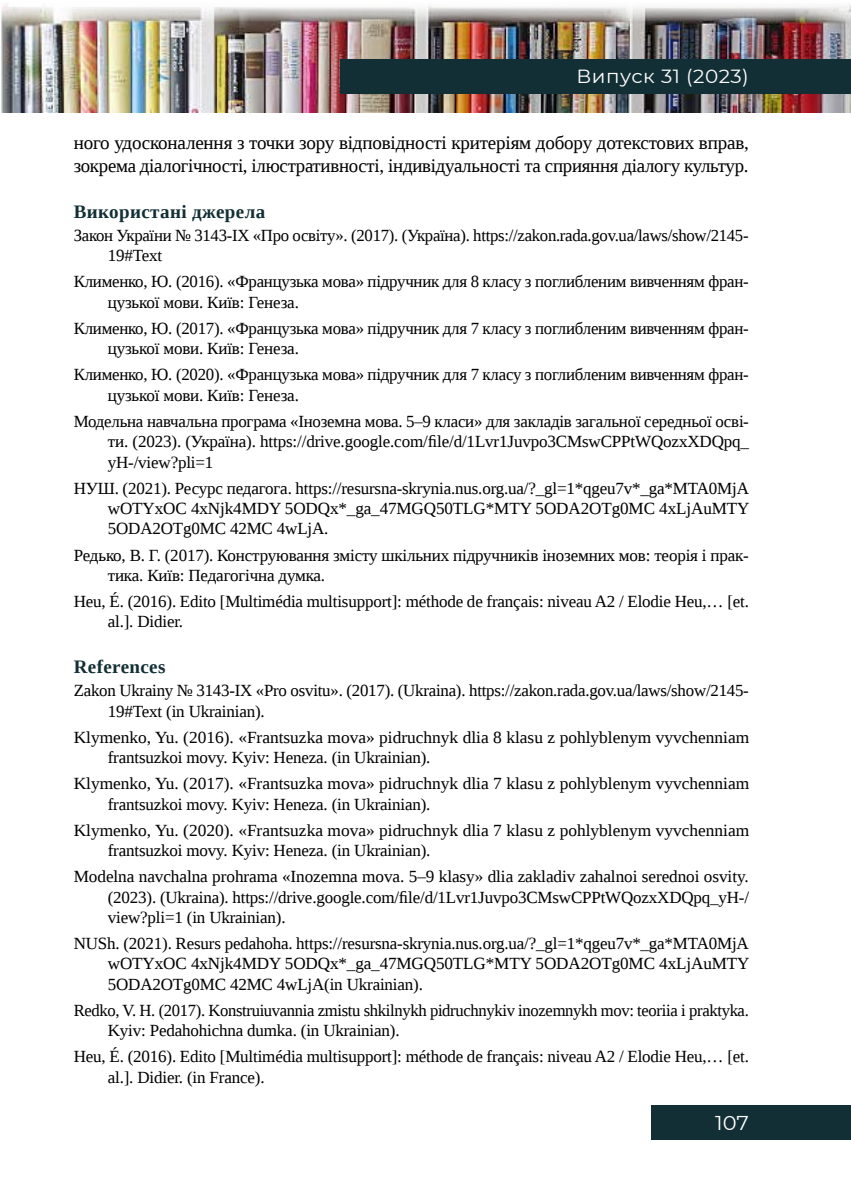
<style>
.page{position:relative;width:851px;height:1191px;background:#fff}
.page>*{position:absolute;margin:0;border:0;box-sizing:border-box;transform-origin:0 0}
.t1{font:20px "Montserrat";color:#fff;scale:1.05 1}
.t2{font:19px/22.8px "Liberation Serif";letter-spacing:-.015em;color:#000}
.t3{font:700 19px "Liberation Serif";letter-spacing:.02em;color:#122f35}
.t4{font:19px "Montserrat";letter-spacing:.025em;color:#fff;scale:1.05 1}
.t5{font:17px/20.4px "Liberation Serif";letter-spacing:-.01em;color:#000}
</style>
<div class="page">
<img style="left:1px;top:4px;width:849px;height:109px">
<div style="left:340px;top:60px;width:510px;height:34px;background:#122f35"></div>
<div style="left:651px;top:1106px;width:199px;height:34px;background:#122f35"></div>
<p class="t4" style="left:576px;top:63px;width:166px">Випуск 31 (2023)</p>
<p class="t2" style="left:74px;top:131px;width:676px">ного удосконалення з точки зору відповідності критеріям добору дотекстових вправ, зокрема діалогічності, ілюстративності, індивідуальності та сприяння діалогу культур.</p>
<p class="t3" style="left:74px;top:198px;width:193px">Використані джерела</p>
<p class="t5" style="left:108px;top:225px;width:642px;text-indent:-34px">Закон України № 3143-IX «Про освіту». (2017). (Україна). https://zakon.rada.gov.ua/laws/show/2145-<br>19#Text</p>
<p class="t5" style="left:108px;top:271px;width:642px;text-indent:-34px">Клименко, Ю. (2016). «Французька мова» підручник для 8 класу з поглибленим вивченням фран&shy;цузької мови. Київ: Генеза.</p>
<p class="t5" style="left:108px;top:318px;width:642px;text-indent:-34px">Клименко, Ю. (2017). «Французька мова» підручник для 7 класу з поглибленим вивченням фран&shy;цузької мови. Київ: Генеза.</p>
<p class="t5" style="left:108px;top:364px;width:642px;text-indent:-34px">Клименко, Ю. (2020). «Французька мова» підручник для 7 класу з поглибленим вивченням фран&shy;цузької мови. Київ: Генеза.</p>
<p class="t5" style="left:108px;top:411px;width:642px;text-align:justify;text-indent:-34px">Модельна навчальна програма «Іноземна мова. 5–9 класи» для закладів загальної середньої осві&shy;ти. (2023). (Україна). https://drive.google.com/file/d/1Lvr1Juvpo3CMswCPPtWQozxXDQpq_ yH-/view?pli=1</p>
<p class="t5" style="left:108px;top:478px;width:643px;text-align:justify;text-indent:-34px">НУШ. (2021). Ресурс педагога. https://resursna-skrynia.nus.org.ua/?_gl=1*qgeu7v*_ga*MTA0MjA wOTYxOC 4xNjk4MDY 5ODQx*_ga_47MGQ50TLG*MTY 5ODA2OTg0MC 4xLjAuMTY 5ODA2OTg0MC 42MC 4wLjA.</p>
<p class="t5" style="left:108px;top:544px;width:642px;text-indent:-34px">Редько, В. Г. (2017). Конструювання змісту шкільних підручників іноземних мов: теорія і прак&shy;тика. Київ: Педагогічна думка.</p>
<p class="t5" style="left:108px;top:591px;width:642px;text-indent:-34px">Heu, É. (2016). Edito [Multimédia multisupport]: méthode de français: niveau A2 / Elodie Heu,… [et. al.]. Didier.</p>
<p class="t3" style="left:74px;top:654px;width:93px">References</p>
<p class="t5" style="left:108px;top:680px;width:642px;text-indent:-34px">Zakon Ukrainy № 3143-IX «Pro osvitu». (2017). (Ukraina). https://zakon.rada.gov.ua/laws/show/2145-<br>19#Text (in Ukrainian).</p>
<p class="t5" style="left:108px;top:726px;width:642px;text-indent:-34px">Klymenko, Yu. (2016). «Frantsuzka mova» pidruchnyk dlia 8 klasu z pohlyblenym vyvchenniam frantsuzkoi movy. Kyiv: Heneza. (in Ukrainian).</p>
<p class="t5" style="left:108px;top:773px;width:642px;text-indent:-34px">Klymenko, Yu. (2017). «Frantsuzka mova» pidruchnyk dlia 7 klasu z pohlyblenym vyvchenniam frantsuzkoi movy. Kyiv: Heneza. (in Ukrainian).</p>
<p class="t5" style="left:108px;top:819px;width:642px;text-indent:-34px">Klymenko, Yu. (2020). «Frantsuzka mova» pidruchnyk dlia 7 klasu z pohlyblenym vyvchenniam frantsuzkoi movy. Kyiv: Heneza. (in Ukrainian).</p>
<p class="t5" style="left:108px;top:866px;width:642px;text-align:justify;text-indent:-34px">Modelna navchalna prohrama «Inozemna mova. 5–9 klasy» dlia zakladiv zahalnoi serednoi osvity. (2023). (Ukraina). https://drive.google.com/file/d/1Lvr1Juvpo3CMswCPPtWQozxXDQpq_yH-/ view?pli=1 (in Ukrainian).</p>
<p class="t5" style="left:108px;top:933px;width:643px;text-align:justify;text-indent:-34px">NUSh. (2021). Resurs pedahoha. https://resursna-skrynia.nus.org.ua/?_gl=1*qgeu7v*_ga*MTA0MjA wOTYxOC 4xNjk4MDY 5ODQx*_ga_47MGQ50TLG*MTY 5ODA2OTg0MC 4xLjAuMTY 5ODA2OTg0MC 42MC 4wLjA(in Ukrainian).</p>
<p class="t5" style="left:108px;top:1000px;width:642px;text-indent:-34px">Redko, V. H. (2017). Konstruiuvannia zmistu shkilnykh pidruchnykiv inozemnykh mov: teoriia i praktyka.<br>Kyiv: Pedahohichna dumka. (in Ukrainian).</p>
<p class="t5" style="left:108px;top:1046px;width:642px;text-indent:-34px">Heu, É. (2016). Edito [Multimédia multisupport]: méthode de français: niveau A2 / Elodie Heu,… [et. al.]. Didier. (in France).</p>
<p class="t1" style="left:715px;top:1109px;width:34px">107</p>
</div>
